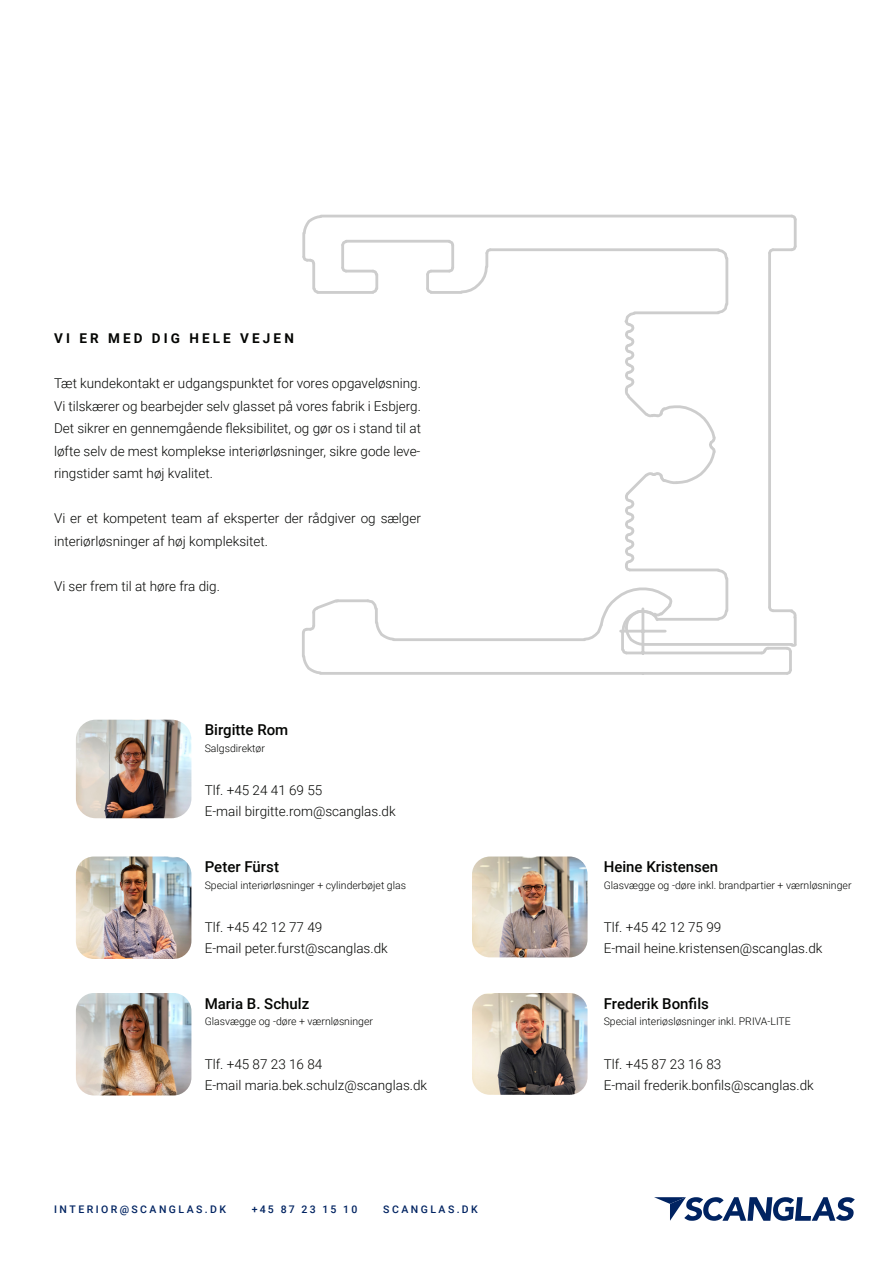
<style>
.page{position:relative;width:893px;height:1263px;background:#fff}
.page>*{position:absolute;margin:0;border:0;box-sizing:border-box;transform-origin:0 0}
.t1{font:500 15px "Roboto";color:#040503}
.t2{font:300 13.5px/22.5px "Roboto";color:#040503;text-align:justify}
.t3{font:700 13.5px "Roboto";letter-spacing:.235em;color:#040503}
.t4{font:300 10.5px "Roboto";color:#040503}
.t5{font:500 10.5px "Roboto";letter-spacing:.235em;color:#002361}
</style>
<div class="page">
<svg style="left:302px;top:214px;width:495px;height:461px"></svg>
<svg style="left:654px;top:1197px;width:201px;height:24px"></svg>
<img style="left:76px;top:720px;width:115px;height:98px">
<img style="left:472px;top:993px;width:116px;height:102px">
<img style="left:472px;top:856px;width:116px;height:101px">
<img style="left:76px;top:856px;width:115px;height:103px">
<img style="left:76px;top:993px;width:115px;height:102px">
<p class="t3" style="left:54px;top:329px;width:241px">VI ER MED DIG HELE VEJEN</p>
<p class="t2" style="left:54px;top:372px;width:368px">Tæt kundekontakt er udgangspunktet for vores opgaveløsning.<br>Vi tilskærer og bearbejder selv glasset på vores fabrik i Esbjerg.<br>Det sikrer en gennemgående fleksibilitet, og gør os i stand til at løfte selv de mest komplekse interiørløsninger, sikre gode leve-</p>
<p class="t2" style="left:54px;top:462px;width:161px">ringstider samt høj kvalitet.</p>
<p class="t2" style="left:54px;top:507px;width:368px">Vi er et kompetent team af eksperter der rådgiver og sælger interiørløsninger af høj kompleksitet.</p>
<p class="t2" style="left:54px;top:574px;width:168px">Vi ser frem til at høre fra dig.</p>
<p class="t1" style="left:205px;top:719px;width:85px">Birgitte Rom</p>
<p class="t4" style="left:205px;top:741px;width:62px">Salgsdirektør</p>
<p class="t2" style="left:205px;top:779px;width:119px">Tlf. +45 24 41 69 55</p>
<p class="t2" style="left:205px;top:800px;width:192px">E-mail birgitte.rom@scanglas.dk</p>
<p class="t1" style="left:205px;top:856px;width:76px">Peter Fürst</p>
<p class="t4" style="left:205px;top:878px;width:203px">Special interiørløsninger + cylinderbøjet glas</p>
<p class="t2" style="left:205px;top:916px;width:119px">Tlf. +45 42 12 77 49</p>
<p class="t2" style="left:205px;top:937px;width:185px">E-mail peter.furst@scanglas.dk</p>
<p class="t1" style="left:205px;top:993px;width:106px">Maria B. Schulz</p>
<p class="t4" style="left:205px;top:1014px;width:170px">Glasvægge og -døre + værnløsninger</p>
<p class="t2" style="left:205px;top:1052px;width:119px">Tlf. +45 87 23 16 84</p>
<p class="t2" style="left:205px;top:1073px;width:224px">E-mail maria.bek.schulz@scanglas.dk</p>
<p class="t5" style="left:54px;top:1201px;width:173px">INTERIOR@SCANGLAS.DK</p>
<p class="t5" style="left:252px;top:1201px;width:107px">+45 87 23 15 10</p>
<p class="t5" style="left:383px;top:1201px;width:96px">SCANGLAS.DK</p>
<p class="t1" style="left:604px;top:856px;width:116px">Heine Kristensen</p>
<p class="t4" style="left:604px;top:878px;width:249px">Glasvægge og -døre inkl. brandpartier + værnløsninger</p>
<p class="t2" style="left:604px;top:916px;width:119px">Tlf. +45 42 12 75 99</p>
<p class="t2" style="left:604px;top:937px;width:220px">E-mail heine.kristensen@scanglas.dk</p>
<p class="t1" style="left:604px;top:993px;width:107px">Frederik Bonfils</p>
<p class="t4" style="left:604px;top:1014px;width:189px">Special interiøsløsninger inkl. PRIVA-LITE</p>
<p class="t2" style="left:604px;top:1052px;width:119px">Tlf. +45 87 23 16 83</p>
<p class="t2" style="left:604px;top:1073px;width:212px">E-mail frederik.bonfils@scanglas.dk</p>
</div>
